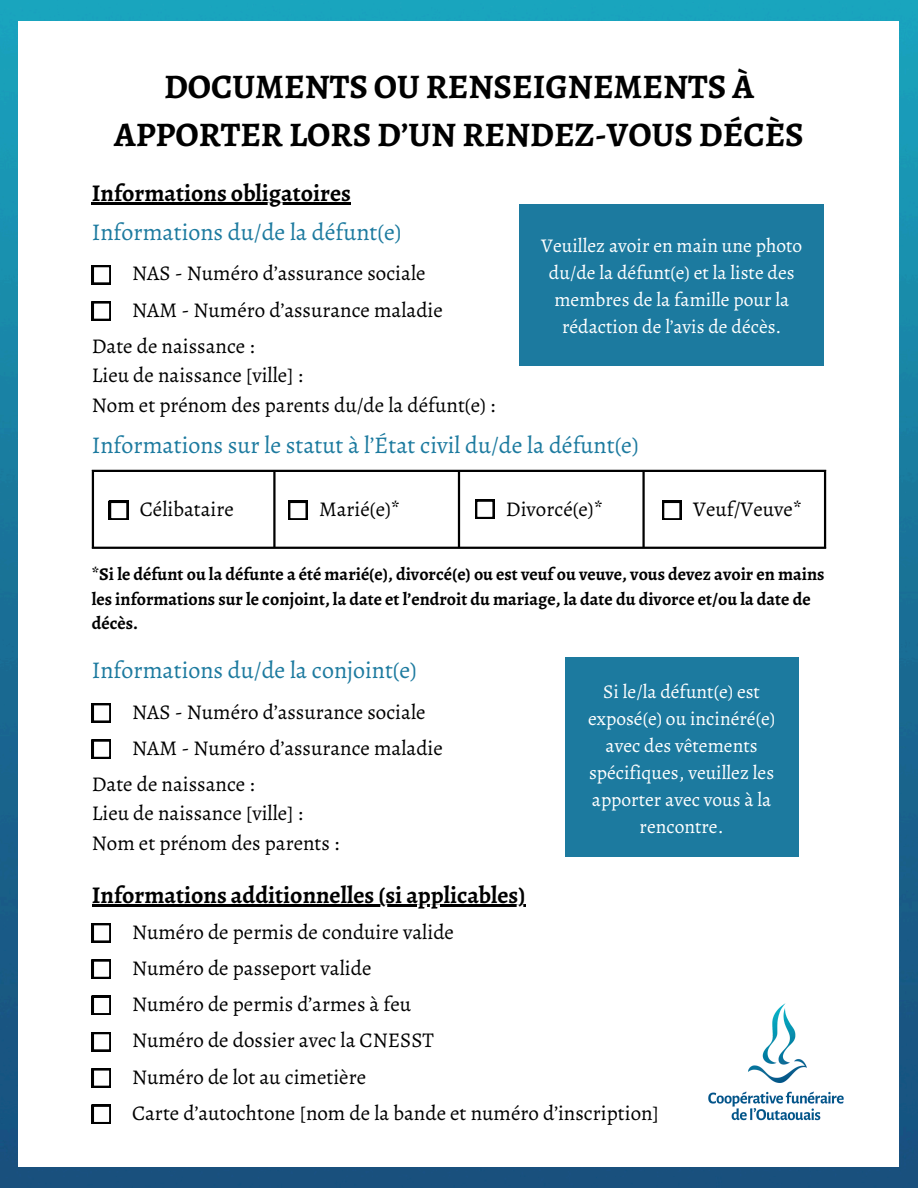
<style>
.page{position:relative;width:918px;height:1188px;background:#fff}
.page>*{position:absolute;margin:0;border:0;box-sizing:border-box;transform-origin:0 0}
.t1{font:700 34.5px/47.2px "Alegreya";color:#000;text-align:center}
.t2{font:24px "Alegreya";color:#1c7a9f}
.t3{font:700 24px "Alegreya";color:#000}
.t4{font:21px/29.2px "Alegreya";color:#000}
.t5{font:19.5px/27px "Alegreya";color:#fff;text-align:center}
.t6{font:700 18px/24.8px "Alegreya";color:#000}
</style>
<div class="page">
<img style="left:0;top:0;width:918px;height:1188px">
<div style="left:19px;top:21px;width:880px;height:1145px;background:#fff"></div>
<svg style="left:92px;top:301px;width:19px;height:19px"></svg>
<hr style="left:92px;top:472px;width:2px;height:75px;background:#000">
<hr style="left:273px;top:472px;width:3px;height:75px;background:#000">
<hr style="left:458px;top:472px;width:2px;height:75px;background:#000">
<hr style="left:642px;top:472px;width:3px;height:75px;background:#000">
<hr style="left:824px;top:472px;width:2px;height:75px;background:#000">
<hr style="left:92px;top:470px;width:734px;height:2px;background:#000">
<hr style="left:92px;top:547px;width:734px;height:2px;background:#000">
<svg style="left:109px;top:501px;width:19px;height:19px"></svg>
<svg style="left:288px;top:501px;width:19px;height:19px"></svg>
<svg style="left:475px;top:500px;width:19px;height:19px"></svg>
<svg style="left:662px;top:501px;width:19px;height:19px"></svg>
<svg style="left:92px;top:703px;width:19px;height:19px"></svg>
<svg style="left:92px;top:739px;width:19px;height:20px"></svg>
<div style="left:565px;top:657px;width:233px;height:200px;background:#1c7a9f"></div>
<svg style="left:92px;top:923px;width:19px;height:19px"></svg>
<svg style="left:92px;top:959px;width:19px;height:20px"></svg>
<svg style="left:92px;top:996px;width:19px;height:19px"></svg>
<svg style="left:92px;top:1032px;width:19px;height:19px"></svg>
<svg style="left:92px;top:1068px;width:19px;height:19px"></svg>
<svg style="left:92px;top:1105px;width:19px;height:19px"></svg>
<div style="left:520px;top:204px;width:304px;height:161px;background:#1c7a9f"></div>
<svg style="left:92px;top:265px;width:19px;height:19px"></svg>
<img style="left:708px;top:1003px;width:136px;height:118px">
<hr style="left:92px;top:203px;width:259px;height:2px;background:#000">
<hr style="left:92px;top:905px;width:433px;height:2px;background:#000">
<h2 class="t1" style="left:114px;top:63px;width:691px">DOCUMENTS OU RENSEIGNEMENTS À<br>APPORTER LORS D’UN RENDEZ-VOUS DÉCÈS</h2>
<h3 class="t3" style="left:92px;top:176px;width:261px">Informations obligatoires</h3>
<p class="t2" style="left:92px;top:216px;width:311px">Informations du/de la défunt(e)</p>
<p class="t4" style="left:132px;top:259px;width:295px">NAS - Numéro d’assurance sociale</p>
<h4 class="t4" style="left:132px;top:295px;width:312px">NAM - Numéro d’assurance maladie</h4>
<p class="t4" style="left:92px;top:331px;width:405px">Date de naissance :<br>Lieu de naissance [ville] :<br>Nom et prénom des parents du/de la défunt(e) :</p>
<h4 class="t2" style="left:92px;top:429px;width:548px">Informations sur le statut à l’État civil du/de la défunt(e)</h4>
<p class="t5" style="left:541px;top:232px;width:263px">Veuillez avoir en main une photo du/de la défunt(e) et la liste des membres de la famille pour la rédaction de l’avis de décès.</p>
<h4 class="t4" style="left:140px;top:495px;width:96px">Célibataire</h4>
<h4 class="t4" style="left:319px;top:495px;width:83px">Marié(e)*</h4>
<h3 class="t4" style="left:506px;top:495px;width:99px">Divorcé(e)*</h3>
<p class="t4" style="left:693px;top:495px;width:111px">Veuf/Veuve*</p>
<h4 class="t6" style="left:92px;top:561px;width:734px">*Si le défunt ou la défunte a été marié(e), divorcé(e) ou est veuf ou veuve, vous devez avoir en mains les informations sur le conjoint, la date et l’endroit du mariage, la date du divorce et/ou la date de décès.</h4>
<p class="t2" style="left:92px;top:654px;width:327px">Informations du/de la conjoint(e)</p>
<h4 class="t4" style="left:132px;top:697px;width:295px">NAS - Numéro d’assurance sociale</h4>
<p class="t4" style="left:132px;top:733px;width:312px">NAM - Numéro d’assurance maladie</p>
<h4 class="t4" style="left:92px;top:770px;width:249px">Date de naissance :<br>Lieu de naissance [ville] :<br>Nom et prénom des parents :</h4>
<p class="t3" style="left:92px;top:878px;width:435px">Informations additionnelles (si applicables)</p>
<h4 class="t5" style="left:588px;top:678px;width:188px">Si le/la défunt(e) est exposé(e) ou incinéré(e) avec des vêtements spécifiques, veuillez les apporter avec vous à la rencontre.</h4>
<p class="t4" style="left:132px;top:917px;width:323px">Numéro de permis de conduire valide</p>
<h3 class="t4" style="left:132px;top:953px;width:241px">Numéro de passeport valide</h3>
<h4 class="t4" style="left:132px;top:989px;width:281px">Numéro de permis d’armes à feu</h4>
<h4 class="t4" style="left:132px;top:1026px;width:303px">Numéro de dossier avec la CNESST</h4>
<p class="t4" style="left:132px;top:1062px;width:236px">Numéro de lot au cimetière</p>
<h4 class="t4" style="left:132px;top:1098px;width:529px">Carte d’autochtone [nom de la bande et numéro d’inscription]</h4>
</div>
